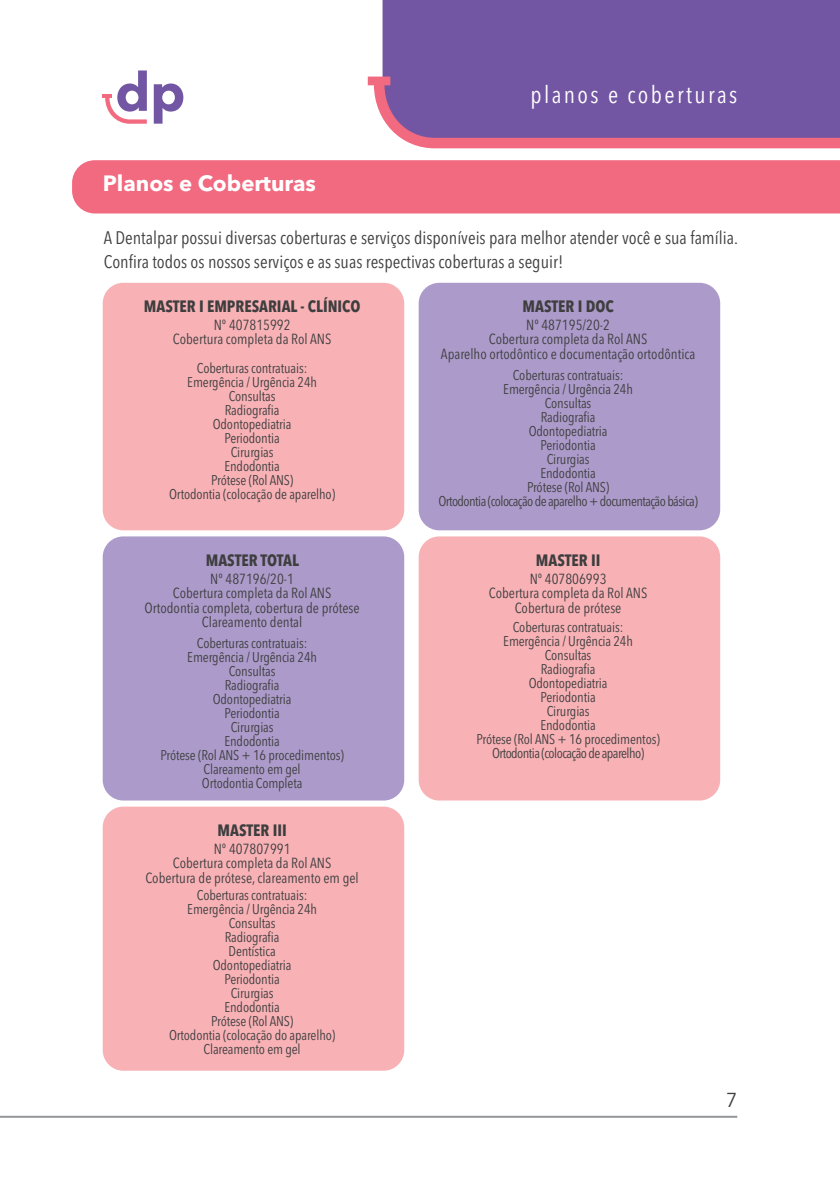
<style>
.page{position:relative;width:840px;height:1191px;background:#fff}
.page>*{position:absolute;margin:0;border:0;box-sizing:border-box;transform-origin:0 0}
.t1{font:condensed 24px "Avenir Next LT Pro";letter-spacing:.1em;color:#fff}
.t2{font:700 22px "Avenir Next LT Pro";color:#fff}
.t3{font:20px "Avenir Next LT Pro";color:#3e3e3f}
.t4{font:condensed 18px/24px "Avenir Next LT Pro";color:#3e3e3f}
.t5{font:700 condensed 16.4px "Avenir Next LT Pro";color:#3e3e3f}
.t6{font:condensed 14.6px "Avenir Next LT Pro";color:#3e3e3f}
.t7{font:condensed 14px "Avenir Next LT Pro";letter-spacing:-.01em;color:#3e3e3f}
.t8{font:condensed 14px "Avenir Next LT Pro";letter-spacing:-.04em;color:#3e3e3f}
</style>
<div class="page">
<hr style="left:0;top:1115px;width:736px;height:2px;background:#939598">
<div style="left:72px;top:160px;width:767px;height:53px;background:#f16a80"></div>
<div style="left:103px;top:283px;width:301px;height:247px;background:#f8b2b6;border-radius:21px"></div>
<div style="left:103px;top:536px;width:301px;height:264px;background:#ac9bca;border-radius:21px"></div>
<div style="left:103px;top:806px;width:301px;height:264px;background:#f8b2b6;border-radius:21px"></div>
<div style="left:418px;top:283px;width:301px;height:247px;background:#ac9bca;border-radius:21px"></div>
<div style="left:418px;top:536px;width:301px;height:264px;background:#f8b2b6;border-radius:21px"></div>
<div style="left:382px;top:0;width:457px;height:77px;background:#7356a3"></div>
<svg style="left:367px;top:77px;width:472px;height:71px"></svg>
<svg style="left:103px;top:70px;width:44px;height:54px"></svg>
<svg style="left:154px;top:83px;width:29px;height:41px"></svg>
<p class="t1" style="left:530px;top:80px;width:208px">planos e coberturas</p>
<p class="t2" style="left:103px;top:170px;width:214px">Planos e Coberturas</p>
<p class="t4" style="left:104px;top:225px;width:635px">A Dentalpar possui diversas coberturas e serviços disponíveis para melhor atender você e sua família.<br>Confira todos os nossos serviços e as suas respectivas coberturas a seguir!</p>
<p class="t5" style="left:144px;top:296px;width:218px">MASTER I EMPRESARIAL - CLÍNICO</p>
<p class="t6" style="left:214px;top:316px;width:78px">Nº 407815992</p>
<p class="t6" style="left:173px;top:330px;width:160px">Cobertura completa da Rol ANS</p>
<p class="t7" style="left:197px;top:359px;width:112px">Coberturas contratuais:</p>
<p class="t7" style="left:187px;top:373px;width:131px">Emergência / Urgência 24h</p>
<p class="t7" style="left:229px;top:387px;width:48px">Consultas</p>
<p class="t7" style="left:225px;top:401px;width:56px">Radiografia</p>
<p class="t7" style="left:213px;top:415px;width:80px">Odontopediatria</p>
<p class="t7" style="left:224px;top:429px;width:57px">Periodontia</p>
<p class="t7" style="left:230px;top:443px;width:44px">Cirurgias</p>
<p class="t7" style="left:224px;top:457px;width:57px">Endodontia</p>
<p class="t7" style="left:211px;top:471px;width:84px">Prótese (Rol ANS)</p>
<p class="t7" style="left:169px;top:485px;width:167px">Ortodontia (colocação de aparelho)</p>
<p class="t5" style="left:206px;top:550px;width:95px">MASTER TOTAL</p>
<p class="t6" style="left:210px;top:569px;width:85px">Nº 487196/20-1</p>
<p class="t6" style="left:173px;top:584px;width:160px">Cobertura completa da Rol ANS</p>
<p class="t6" style="left:144px;top:598px;width:216px">Ortodontia completa, cobertura de prótese</p>
<p class="t6" style="left:202px;top:613px;width:102px">Clareamento dental</p>
<p class="t7" style="left:197px;top:634px;width:112px">Coberturas contratuais:</p>
<p class="t7" style="left:187px;top:648px;width:131px">Emergência / Urgência 24h</p>
<p class="t7" style="left:229px;top:662px;width:48px">Consultas</p>
<p class="t7" style="left:225px;top:676px;width:56px">Radiografia</p>
<p class="t7" style="left:213px;top:690px;width:80px">Odontopediatria</p>
<p class="t7" style="left:224px;top:704px;width:57px">Periodontia</p>
<p class="t7" style="left:230px;top:718px;width:44px">Cirurgias</p>
<p class="t7" style="left:224px;top:732px;width:57px">Endodontia</p>
<p class="t7" style="left:160px;top:746px;width:185px">Prótese (Rol ANS + 16 procedimentos)</p>
<p class="t7" style="left:203px;top:760px;width:99px">Clareamento em gel</p>
<p class="t7" style="left:202px;top:774px;width:102px">Ortodontia Completa</p>
<p class="t5" style="left:217px;top:820px;width:71px">MASTER III</p>
<p class="t6" style="left:214px;top:839px;width:78px">Nº 407807991</p>
<p class="t6" style="left:173px;top:854px;width:160px">Cobertura completa da Rol ANS</p>
<p class="t6" style="left:145px;top:869px;width:215px">Cobertura de prótese, clareamento em gel</p>
<p class="t7" style="left:197px;top:887px;width:112px">Coberturas contratuais:</p>
<p class="t7" style="left:187px;top:901px;width:131px">Emergência / Urgência 24h</p>
<p class="t7" style="left:229px;top:915px;width:48px">Consultas</p>
<p class="t7" style="left:225px;top:929px;width:56px">Radiografia</p>
<p class="t7" style="left:228px;top:943px;width:49px">Dentística</p>
<p class="t7" style="left:213px;top:957px;width:80px">Odontopediatria</p>
<p class="t7" style="left:224px;top:971px;width:57px">Periodontia</p>
<p class="t7" style="left:230px;top:985px;width:44px">Cirurgias</p>
<p class="t7" style="left:224px;top:999px;width:57px">Endodontia</p>
<p class="t7" style="left:211px;top:1013px;width:84px">Prótese (Rol ANS)</p>
<p class="t7" style="left:169px;top:1027px;width:168px">Ortodontia (colocação do aparelho)</p>
<p class="t7" style="left:203px;top:1041px;width:99px">Clareamento em gel</p>
<p class="t5" style="left:522px;top:296px;width:93px">MASTER I DOC</p>
<p class="t6" style="left:526px;top:316px;width:85px">Nº 487195/20-2</p>
<p class="t6" style="left:488px;top:330px;width:160px">Cobertura completa da Rol ANS</p>
<p class="t6" style="left:440px;top:345px;width:256px">Aparelho ortodôntico e documentação ortodôntica</p>
<p class="t7" style="left:512px;top:366px;width:112px">Coberturas contratuais:</p>
<p class="t7" style="left:503px;top:380px;width:131px">Emergência / Urgência 24h</p>
<p class="t7" style="left:544px;top:394px;width:48px">Consultas</p>
<p class="t7" style="left:540px;top:408px;width:56px">Radiografia</p>
<p class="t7" style="left:528px;top:422px;width:80px">Odontopediatria</p>
<p class="t7" style="left:540px;top:436px;width:57px">Periodontia</p>
<p class="t7" style="left:546px;top:450px;width:44px">Cirurgias</p>
<p class="t7" style="left:540px;top:464px;width:57px">Endodontia</p>
<p class="t7" style="left:526px;top:478px;width:84px">Prótese (Rol ANS)</p>
<p class="t8" style="left:438px;top:492px;width:261px">Ortodontia (colocação de aparelho + documentação básica)</p>
<p class="t5" style="left:535px;top:550px;width:66px">MASTER II</p>
<p class="t6" style="left:529px;top:569px;width:78px">Nº 407806993</p>
<p class="t6" style="left:488px;top:584px;width:160px">Cobertura completa da Rol ANS</p>
<p class="t6" style="left:514px;top:598px;width:108px">Cobertura de prótese</p>
<p class="t7" style="left:512px;top:618px;width:112px">Coberturas contratuais:</p>
<p class="t7" style="left:503px;top:632px;width:131px">Emergência / Urgência 24h</p>
<p class="t7" style="left:544px;top:646px;width:48px">Consultas</p>
<p class="t7" style="left:540px;top:660px;width:56px">Radiografia</p>
<p class="t7" style="left:528px;top:674px;width:80px">Odontopediatria</p>
<p class="t7" style="left:540px;top:688px;width:57px">Periodontia</p>
<p class="t7" style="left:546px;top:702px;width:44px">Cirurgias</p>
<p class="t7" style="left:540px;top:716px;width:57px">Endodontia</p>
<p class="t7" style="left:476px;top:730px;width:185px">Prótese (Rol ANS + 16 procedimentos)</p>
<p class="t8" style="left:492px;top:744px;width:153px">Ortodontia (colocação de aparelho)</p>
<p class="t3" style="left:725px;top:1087px;width:13px">7</p>
</div>
